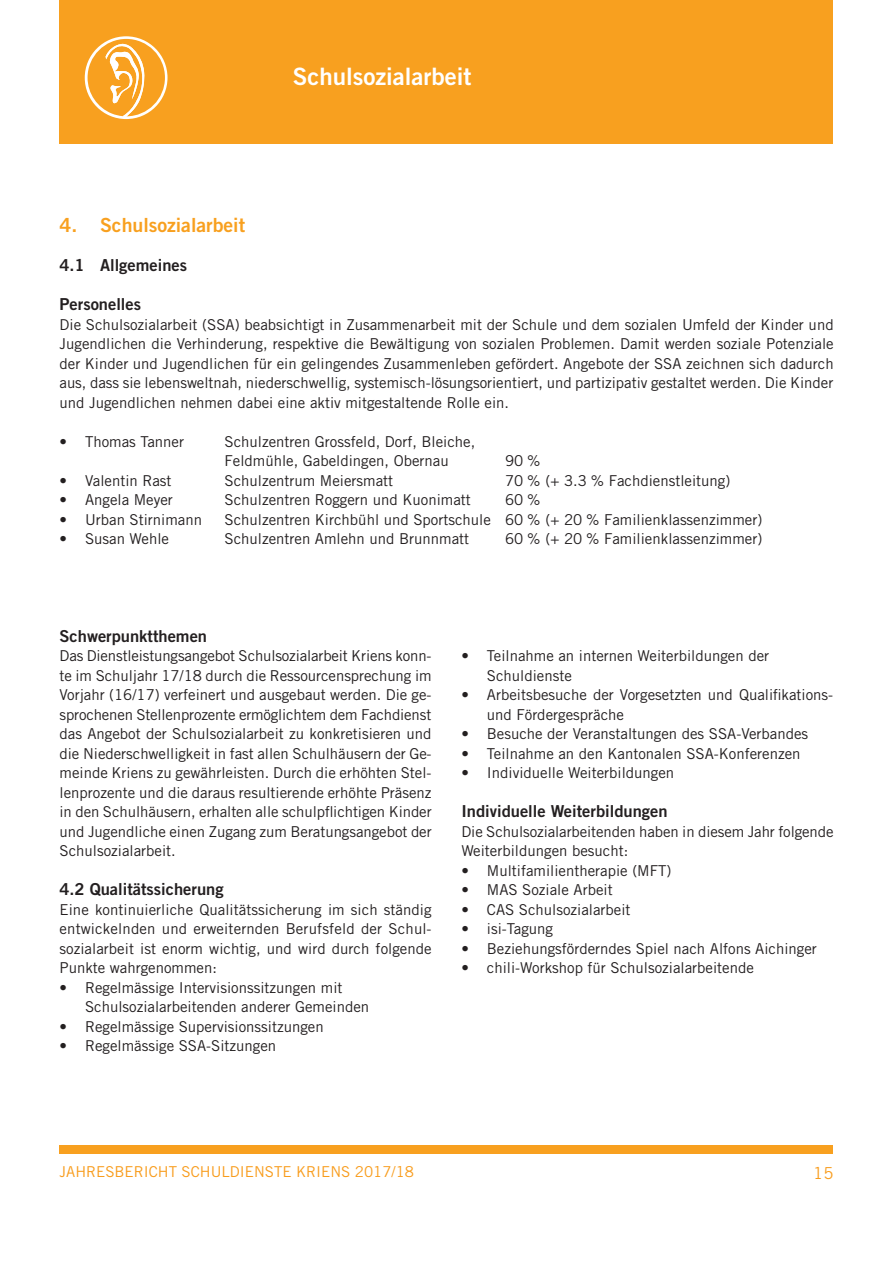
<style>
.page{position:relative;width:893px;height:1263px;background:#fff}
.page>*{position:absolute;margin:0;border:0;box-sizing:border-box;transform-origin:0 0}
.seitentitel{font:24px "Trade Gothic LT Std Bd 2";color:#fff}
.Titel{font:19.5px "Trade Gothic LT Std Bd 2";color:#f8a01f}
.zwischentitel{font:16.5px "Trade Gothic LT Std Bd 2";color:#231f20}
.Titel-2{font:16.5px "Trade Gothic LT Std Bd 2";color:#231f20}
.t1{font:16.5px "Trade Gothic LT Std";color:#f89c1c}
.fliesstext_zweispalt{font:15px/19.5px "Trade Gothic LT Std";color:#231f20}
.t2{font:15px "Trade Gothic LT Std";color:#f89c1c}
</style>
<div class="page">
<div style="left:60px;top:1145px;width:773px;height:9px;background:#f8a01f"></div>
<div style="left:60px;top:0;width:773px;height:144px;background:#f8a01f"></div>
<svg style="left:85px;top:36px;width:82px;height:83px"></svg>
<svg style="left:88px;top:39px;width:77px;height:77px"></svg>
<p class="seitentitel" style="left:293px;top:62px;width:180px">Schulsozialarbeit</p>
<p class="Titel" style="left:60px;top:213px;width:187px">4. Schulsozialarbeit</p>
<p class="Titel-2" style="left:60px;top:255px;width:129px">4.1 Allgemeines</p>
<p class="zwischentitel" style="left:60px;top:294px;width:83px">Personelles</p>
<p class="fliesstext_zweispalt" style="left:60px;top:314px;width:776px;text-align:justify">Die Schulsozialarbeit (SSA) beabsichtigt in Zusammenarbeit mit der Schule und dem sozialen Umfeld der Kinder und Jugendlichen die Verhinderung, respektive die Bewältigung von sozialen Problemen. Damit werden soziale Potenziale der Kinder und Jugendlichen für ein gelingendes Zusammenleben gefördert. Angebote der SSA zeichnen sich dadurch aus, dass sie lebensweltnah, niederschwellig, systemisch-lösungsorientiert, und partizipativ gestaltet werden. Die Kinder und Jugendlichen nehmen dabei eine aktiv mitgestaltende Rolle ein.</p>
<p class="fliesstext_zweispalt" style="left:60px;top:431px;width:126px">• Thomas Tanner</p>
<p class="fliesstext_zweispalt" style="left:225px;top:431px;width:252px">Schulzentren Grossfeld, Dorf, Bleiche,<br>Feldmühle, Gabeldingen, Obernau</p>
<p class="fliesstext_zweispalt" style="left:505px;top:451px;width:37px">90 %</p>
<p class="fliesstext_zweispalt" style="left:60px;top:470px;width:114px">• Valentin Rast</p>
<p class="fliesstext_zweispalt" style="left:225px;top:470px;width:170px">Schulzentrum Meiersmatt</p>
<p class="fliesstext_zweispalt" style="left:505px;top:470px;width:227px">70 % (+ 3.3 % Fachdienstleitung)</p>
<p class="fliesstext_zweispalt" style="left:60px;top:490px;width:115px">• Angela Meyer</p>
<p class="fliesstext_zweispalt" style="left:225px;top:490px;width:248px">Schulzentren Roggern und Kuonimatt</p>
<p class="fliesstext_zweispalt" style="left:505px;top:490px;width:37px">60 %</p>
<p class="fliesstext_zweispalt" style="left:60px;top:509px;width:144px">• Urban Stirnimann</p>
<p class="fliesstext_zweispalt" style="left:225px;top:509px;width:539px">Schulzentren Kirchbühl und Sportschule 60 % (+ 20 % Familienklassenzimmer)</p>
<p class="fliesstext_zweispalt" style="left:60px;top:529px;width:111px">• Susan Wehle</p>
<p class="fliesstext_zweispalt" style="left:225px;top:529px;width:246px">Schulzentren Amlehn und Brunnmatt</p>
<p class="fliesstext_zweispalt" style="left:505px;top:529px;width:259px">60 % (+ 20 % Familienklassenzimmer)</p>
<p class="zwischentitel" style="left:60px;top:625px;width:149px">Schwerpunktthemen</p>
<p class="fliesstext_zweispalt" style="left:60px;top:646px;width:374px;text-align:justify">Das Dienstleistungsangebot Schulsozialarbeit Kriens konn&shy;te im Schuljahr 17/18 durch die Ressourcensprechung im Vorjahr (16/17) verfeinert und ausgebaut werden. Die ge&shy;sprochenen Stellenprozente ermöglichtem dem Fachdienst das Angebot der Schulsozialarbeit zu konkretisieren und die Niederschwelligkeit in fast allen Schulhäusern der Ge&shy;meinde Kriens zu gewährleisten. Durch die erhöhten Stel&shy;lenprozente und die daraus resultierende erhöhte Präsenz in den Schulhäusern, erhalten alle schulpflichtigen Kinder und Jugendliche einen Zugang zum Beratungsangebot der Schulsozialarbeit.</p>
<p class="zwischentitel" style="left:60px;top:879px;width:166px">4.2 Qualitätssicherung</p>
<p class="fliesstext_zweispalt" style="left:60px;top:899px;width:374px;text-align:justify">Eine kontinuierliche Qualitätssicherung im sich ständig entwickelnden und erweiternden Berufsfeld der Schul&shy;sozialarbeit ist enorm wichtig, und wird durch folgende Punkte wahrgenommen:</p>
<p class="fliesstext_zweispalt" style="left:85px;top:977px;width:286px;text-indent:-26px">• Regelmässige Intervisionssitzungen mit<br>Schulsozialarbeitenden anderer Gemeinden</p>
<p class="fliesstext_zweispalt" style="left:60px;top:1016px;width:266px">• Regelmässige Supervisionssitzungen</p>
<p class="fliesstext_zweispalt" style="left:60px;top:1036px;width:218px">• Regelmässige SSA-Sitzungen</p>
<p class="fliesstext_zweispalt" style="left:487px;top:646px;width:284px;text-indent:-26px">• Teilnahme an internen Weiterbildungen der<br>Schuldienste</p>
<p class="fliesstext_zweispalt" style="left:487px;top:685px;width:348px;text-indent:-26px">• Arbeitsbesuche der Vorgesetzten und Qualifikations&shy;und Fördergespräche</p>
<p class="fliesstext_zweispalt" style="left:461px;top:724px;width:348px">• Besuche der Veranstaltungen des SSA-Verbandes</p>
<p class="fliesstext_zweispalt" style="left:461px;top:743px;width:341px">• Teilnahme an den Kantonalen SSA-Konferenzen</p>
<p class="fliesstext_zweispalt" style="left:461px;top:763px;width:214px">• Individuelle Weiterbildungen</p>
<p class="zwischentitel" style="left:461px;top:801px;width:208px">Individuelle Weiterbildungen</p>
<p class="fliesstext_zweispalt" style="left:461px;top:821px;width:374px">Die Schulsozialarbeitenden haben in diesem Jahr folgende<br>Weiterbildungen besucht:</p>
<p class="fliesstext_zweispalt" style="left:461px;top:860px;width:212px">• Multifamilientherapie (MFT)</p>
<p class="fliesstext_zweispalt" style="left:461px;top:880px;width:153px">• MAS Soziale Arbeit</p>
<p class="fliesstext_zweispalt" style="left:461px;top:899px;width:171px">• CAS Schulsozialarbeit</p>
<p class="fliesstext_zweispalt" style="left:461px;top:919px;width:93px">• isi-Tagung</p>
<p class="fliesstext_zweispalt" style="left:461px;top:938px;width:357px">• Beziehungsförderndes Spiel nach Alfons Aichinger</p>
<p class="fliesstext_zweispalt" style="left:461px;top:958px;width:294px">• chili-Workshop für Schulsozialarbeitende</p>
<p class="t2" style="left:60px;top:1162px;width:356px">JAHRESBERICHT SCHULDIENSTE KRIENS 2017/18</p>
<p class="t1" style="left:813px;top:1163px;width:22px">15</p>
</div>
